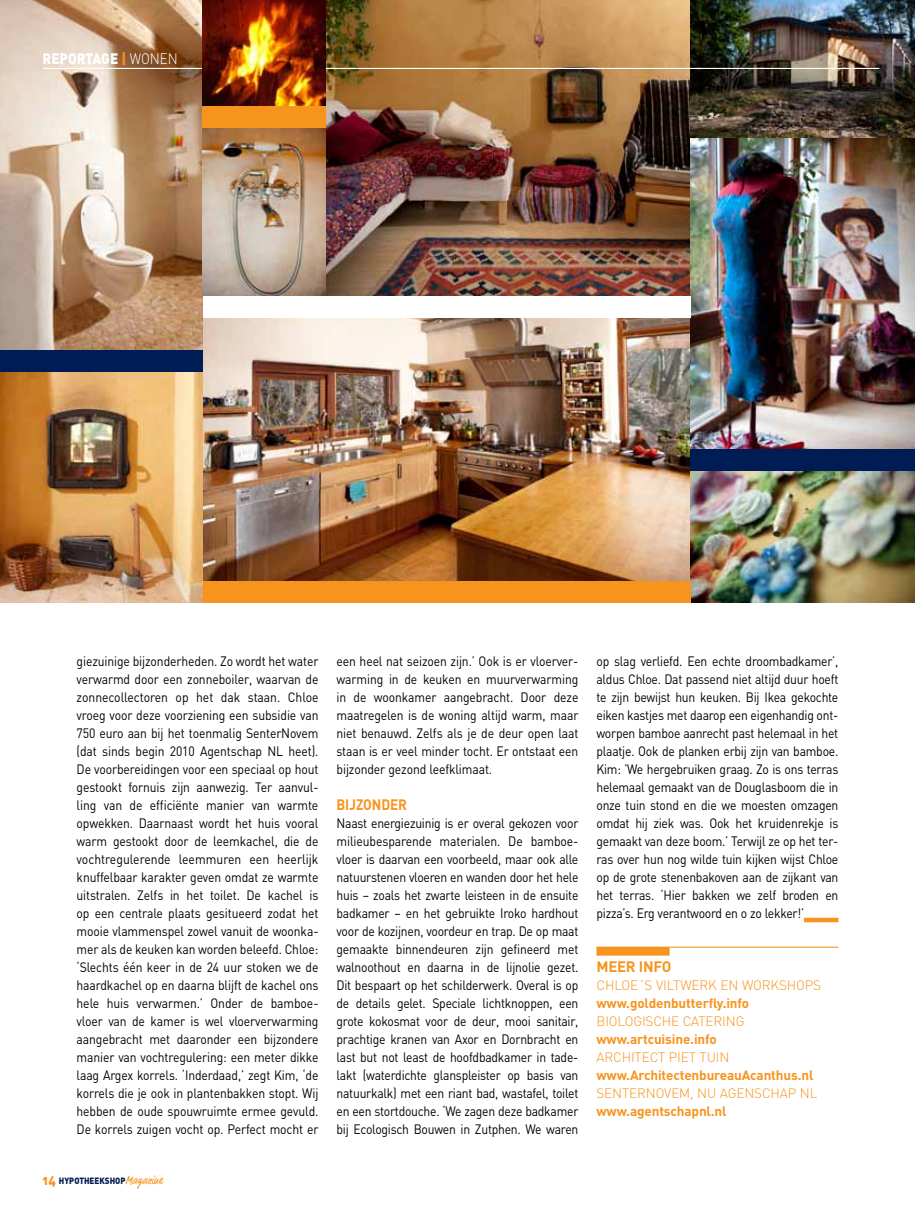
<style>
.page{position:relative;width:915px;height:1212px;background:#fff}
.page>*{position:absolute;margin:0;border:0;box-sizing:border-box;transform-origin:0 0}
.t1{font:900 15px "DIN";color:#fff;scale:.9 1}
.t2{font:700 15px "DIN";letter-spacing:-.01em;color:#f7941e;scale:.9 1}
.t3{font:700 15px "DIN";letter-spacing:-.01em;color:#f7941e}
.t4{font:13.5px/18px "DIN";letter-spacing:-.02em;color:#000;text-align:justify;scale:.9 1}
.t5{font:700 13.5px "DIN";letter-spacing:-.01em;color:#f7941e}
.t6{font:300 13.5px "DIN";letter-spacing:.095em;color:#f7941e}
.t7{font:900 9px "DIN";color:#001c54;scale:.9 1}
.s1{color:#f7941e}
.s2{font-weight:300}
.s3{font-family:"DIN Black Alternate";font-weight:400;font-size:13.5px;color:#f7941e}
.s4{font-family:"Market";font-weight:400;font-size:12px;color:#f7941e}
</style>
<div class="page">
<img style="left:202px;top:318px;width:488px;height:263px">
<img style="left:325px;top:0;width:365px;height:296px">
<img style="left:0;top:0;width:202px;height:351px">
<img style="left:202px;top:127px;width:123px;height:169px">
<img style="left:690px;top:0;width:224px;height:449px">
<img style="left:690px;top:470px;width:224px;height:132px">
<img style="left:0;top:372px;width:202px;height:230px">
<div style="left:202px;top:581px;width:488px;height:21px;background:#f7941e"></div>
<div style="left:690px;top:449px;width:224px;height:21px;background:#001c54"></div>
<hr style="left:803px;top:918px;width:35px;height:4px;background:#f7941e">
<div style="left:596px;top:947px;width:73px;height:9px;background:#f7941e"></div>
<hr style="left:669px;top:946px;width:169px;height:2px;background:#f7941e">
<hr style="left:43px;top:68px;width:836px;height:1px;background:#fff">
<img style="left:202px;top:0;width:123px;height:106px">
<div style="left:202px;top:106px;width:123px;height:21px;background:#f7941e"></div>
<div style="left:0;top:351px;width:202px;height:21px;background:#001c54"></div>
<p class="t1" style="left:43px;top:48px;width:152px">REPORTAGE <span class="s1">|</span> <span class="s2">WONEN</span></p>
<p class="t4" style="left:77px;top:652px;width:270px">giezuinige bijzonderheden. Zo wordt het water verwarmd door een zonneboiler, waarvan de zonnecollectoren op het dak staan. Chloe vroeg voor deze voorziening een subsidie van 750 euro aan bij het toenmalig SenterNovem (dat sinds begin 2010 Agentschap NL heet).<br>De voorbereidingen voor een speciaal op hout gestookt fornuis zijn aanwezig. Ter aanvul&shy;ling van de efficiënte manier van warmte opwekken. Daarnaast wordt het huis vooral warm gestookt door de leemkachel, die de vochtregulerende leemmuren een heerlijk knuffelbaar karakter geven omdat ze warmte uitstralen. Zelfs in het toilet. De kachel is op een centrale plaats gesitueerd zodat het mooie vlammenspel zowel vanuit de woonka&shy;mer als de keuken kan worden beleefd. Chloe: ‘Slechts één keer in de 24 uur stoken we de haardkachel op en daarna blijft de kachel ons hele huis verwarmen.’ Onder de bamboe&shy;vloer van de kamer is wel vloerverwarming aangebracht met daaronder een bijzondere manier van vochtregulering: een meter dikke laag Argex korrels. ‘Inderdaad,’ zegt Kim, ‘de korrels die je ook in plantenbakken stopt. Wij hebben de oude spouwruimte ermee gevuld.<br>De korrels zuigen vocht op. Perfect mocht er</p>
<p class="t4" style="left:336px;top:652px;width:270px">een heel nat seizoen zijn.’ Ook is er vloerver&shy;warming in de keuken en muurverwarming in de woonkamer aangebracht. Door deze maatregelen is de woning altijd warm, maar niet benauwd. Zelfs als je de deur open laat staan is er veel minder tocht. Er ontstaat een bijzonder gezond leefklimaat.</p>
<p class="t2" style="left:336px;top:795px;width:80px">Bijzonder</p>
<p class="t4" style="left:336px;top:814px;width:270px">Naast energiezuinig is er overal gekozen voor milieubesparende materialen. De bamboe&shy;vloer is daarvan een voorbeeld, maar ook alle natuurstenen vloeren en wanden door het hele huis – zoals het zwarte leisteen in de ensuite badkamer – en het gebruikte Iroko hardhout voor de kozijnen, voordeur en trap. De op maat gemaakte binnendeuren zijn gefineerd met walnoothout en daarna in de lijnolie gezet.<br>Dit bespaart op het schilderwerk. Overal is op de details gelet. Speciale lichtknoppen, een grote kokosmat voor de deur, mooi sanitair, prachtige kranen van Axor en Dornbracht en last but not least de hoofdbadkamer in tade&shy;lakt (waterdichte glanspleister op basis van natuurkalk) met een riant bad, wastafel, toilet en een stortdouche. ‘We zagen deze badkamer bij Ecologisch Bouwen in Zutphen. We waren</p>
<p class="t7" style="left:43px;top:1174px;width:135px"><span class="s3">14</span> HYPOTHEEKSHOP<span class="s4">Magazine</span></p>
<p class="t4" style="left:596px;top:652px;width:270px">op slag verliefd. Een echte droombadkamer’, aldus Chloe. Dat passend niet altijd duur hoeft te zijn bewijst hun keuken. Bij Ikea gekochte eiken kastjes met daarop een eigenhandig ont&shy;worpen bamboe aanrecht past helemaal in het plaatje. Ook de planken erbij zijn van bamboe.<br>Kim: ’We hergebruiken graag. Zo is ons terras helemaal gemaakt van de Douglasboom die in onze tuin stond en die we moesten omzagen omdat hij ziek was. Ook het kruidenrekje is gemaakt van deze boom.’ Terwijl ze op het ter&shy;ras over hun nog wilde tuin kijken wijst Chloe op de grote stenenbakoven aan de zijkant van het terras. ‘Hier bakken we zelf broden en pizza’s. Erg verantwoord en o zo lekker!’</p>
<p class="t3" style="left:596px;top:957px;width:11px">MEER</p>
<p class="t3" style="left:638px;top:957px;width:9px">INFO</p>
<p class="t6" style="left:596px;top:977px;width:226px">CHLOE´S VILTWERK EN WORKSHOPS</p>
<p class="t5" style="left:596px;top:994px;width:154px">www.goldenbutterfly.info</p>
<p class="t6" style="left:596px;top:1013px;width:149px">BIOLOGISCHE CATERING</p>
<p class="t5" style="left:596px;top:1030px;width:122px">www.artcuisine.info</p>
<p class="t6" style="left:596px;top:1049px;width:134px">ARC HITECT PIET TUIN</p>
<p class="t5" style="left:596px;top:1066px;width:218px">www.ArchitectenbureauAcanthus.nl</p>
<p class="t6" style="left:596px;top:1085px;width:213px">SENTERNOVEM , NU AGENSCHAP NL</p>
<p class="t5" style="left:596px;top:1102px;width:132px">www.agentschapnl.nl</p>
</div>
